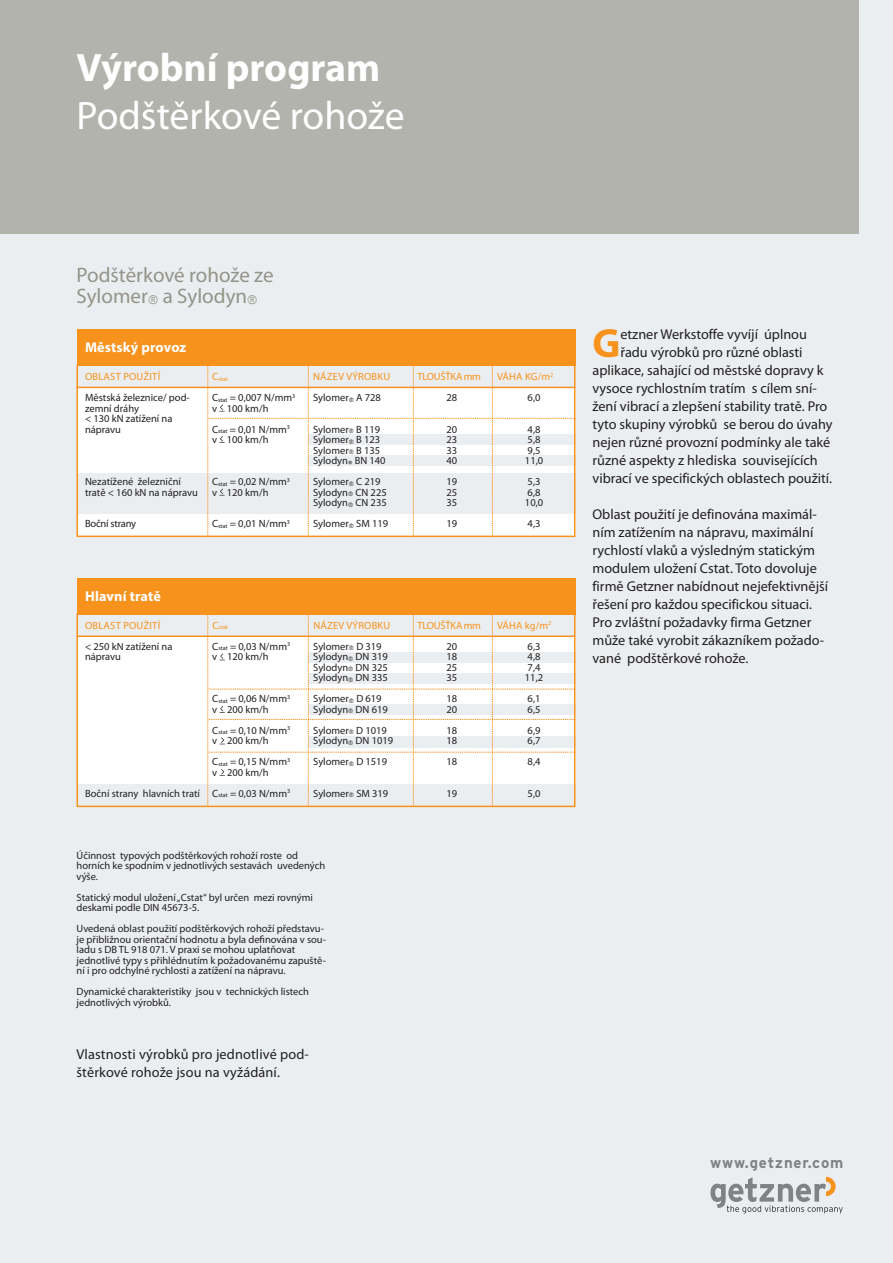
<style>
.page{position:relative;width:893px;height:1263px;background:#ebeef0}
.page>*{position:absolute;margin:0;border:0;box-sizing:border-box;transform-origin:0 0}
.t1{font:700 40.95px "Myriad Pro";color:#f7931d}
.t2{font:39.75px "Myriad Pro";letter-spacing:-.005em;color:#fff}
.t3{font:700 39.75px "Myriad Pro";color:#fff}
.t4{font:21px/21px "Myriad Pro";color:#94948a}
.t5{font:700 15px "Interstate";letter-spacing:.055em;color:#808285}
.t6{font:14.25px/18px "Myriad Pro";color:#231f20}
.t7{font:700 14.25px "Myriad Pro";letter-spacing:.01em;color:#fff}
.t8{font:10.5px/10.5px "Myriad Pro";color:#231f20}
.t9{font:10.5px/21px "Myriad Pro";letter-spacing:.02em;color:#f7931d}
.t10{font:10.5px "Myriad Pro";letter-spacing:-.02em;color:#f7931d}
.t11{font:6.15px "Myriad Pro";color:#f7931d}
.s1{font-family:"Interstate";font-weight:300;font-size:12.3px}
.s2{font-size:10.5px}
.s3{font-size:6.15px}
.s4{color:#231f20}
.s5{font-family:"Interstate";font-weight:300;font-size:6.15px;color:#231f20}
.s6{font-family:"Interstate";font-weight:300;font-size:6.15px}
</style>
<div class="page">
<div style="left:0;top:0;width:859px;height:234px;background:#b2b3ac"></div>
<svg style="left:710px;top:1177px;width:133px;height:36px"></svg>
<div style="left:77px;top:637px;width:498px;height:147px;background:#fff"></div>
<div style="left:77px;top:388px;width:498px;height:85px;background:#fff"></div>
<div style="left:77px;top:514px;width:498px;height:23px;background:#fff"></div>
<div style="left:77px;top:329px;width:498px;height:36px;background:#f7931d"></div>
<hr style="left:77px;top:387px;width:498px;height:1px;background:#f7931d">
<div style="left:77px;top:578px;width:498px;height:36px;background:#f7931d"></div>
<hr style="left:77px;top:635px;width:498px;height:2px;background:#f7931d">
<svg style="left:208px;top:616px;width:364px;height:188px"></svg>
<svg style="left:208px;top:367px;width:364px;height:167px"></svg>
<div style="left:77px;top:613px;width:498px;height:194px;border:2px solid #f7931d"></div>
<div style="left:77px;top:364px;width:498px;height:173px;border:2px solid #f7931d"></div>
<h2 class="t3" style="left:77px;top:53px;width:305px">Výrobní program</h2>
<h2 class="t2" style="left:77px;top:96px;width:330px">Podštěrkové rohože</h2>
<h3 class="t4" style="left:77px;top:265px;width:199px">Podštěrkové rohože ze sylomer<span class="s1">®</span> a sylodyn<span class="s1">®</span></h3>
<h3 class="t7" style="left:85px;top:342px;width:103px">Městský provoz</h3>
<p class="t9" style="left:85px;top:366px;width:77px">oblast Použití</p>
<p class="t8" style="left:85px;top:393px;width:106px">Městská železnice/ pod&shy;zemní dráhy<br>&lt; 130 kN zatížení na nápravu</p>
<p class="t8" style="left:85px;top:477px;width:114px">Nezatížené železniční tratě &lt; 160 kN na nápravu</p>
<p class="t8" style="left:85px;top:519px;width:53px">boční strany</p>
<p class="t11" style="left:212px;top:375px;width:17px"><span class="s2">C</span>stat</p>
<p class="t8" style="left:212px;top:393px;width:85px">C<span class="s3">stat</span> = 0,007 N/mm<sup>3 </sup>v 100 km/h</p>
<p class="t8" style="left:212px;top:424px;width:79px">C<span class="s3">stat</span> = 0,01 N/mm<sup>3 </sup>v 100 km/h</p>
<p class="t8" style="left:212px;top:477px;width:79px">C<span class="s3">stat</span> = 0,02 N/mm<sup>3 </sup>v 120 km/h</p>
<p class="t8" style="left:212px;top:519px;width:79px">C<span class="s3">stat</span> = 0,01 N/mm<sup>3</sup></p>
<p class="t9" style="left:313px;top:366px;width:79px">NázeV Výrobku <span class="s4">sylomer</span><span class="s5">®</span> <span class="s4">a 728</span></p>
<p class="t8" style="left:313px;top:424px;width:74px">sylomer<span class="s6">®</span> b 119 sylomer<span class="s6">®</span> b 123 sylomer<span class="s6">®</span> b 135 sylodyn® bN 140</p>
<p class="t8" style="left:313px;top:477px;width:75px">sylomer<span class="s6">®</span> C 219 sylodyn<span class="s6">®</span> CN 225 sylodyn<span class="s6">®</span> CN 235</p>
<p class="t8" style="left:313px;top:519px;width:77px">sylomer<span class="s6">®</span> sM 119</p>
<p class="t10" style="left:418px;top:371px;width:65px">tloušťka mm</p>
<p class="t8" style="left:446px;top:393px;width:12px">28</p>
<p class="t8" style="left:446px;top:424px;width:12px;text-align:justify">20<br>23<br>33<br>40</p>
<p class="t8" style="left:446px;top:477px;width:12px;text-align:justify">19<br>25<br>35</p>
<p class="t8" style="left:446px;top:519px;width:12px">19</p>
<p class="t9" style="left:528px;top:366px;width:27px;text-indent:-31px">Váha kG/m<sup>2<br></sup><span class="s4">6,0</span></p>
<p class="t8" style="left:525px;top:424px;width:20px">4,8<br>5,8<br>9,5<br>11,0</p>
<p class="t8" style="left:525px;top:477px;width:20px">5,3<br>6,8<br>10,0</p>
<p class="t8" style="left:528px;top:519px;width:14px">4,3</p>
<h3 class="t7" style="left:85px;top:591px;width:77px">Hlavní tratě</h3>
<p class="t9" style="left:85px;top:615px;width:77px">oblast Použití</p>
<p class="t8" style="left:85px;top:641px;width:89px">&lt; 250 kN zatížení na nápravu</p>
<p class="t8" style="left:85px;top:788px;width:117px">boční strany hlavních tratí</p>
<p class="t11" style="left:212px;top:624px;width:17px"><span class="s2">C</span>stat</p>
<p class="t8" style="left:212px;top:641px;width:79px">C<span class="s3">stat</span> = 0,03 N/mm<sup>3 </sup>v 120 km/h</p>
<p class="t8" style="left:212px;top:694px;width:79px">C<span class="s3">stat</span> = 0,06 N/mm<sup>3 </sup>v 200 km/h</p>
<p class="t8" style="left:212px;top:725px;width:79px">C<span class="s3">stat</span> = 0,10 N/mm<sup>3 </sup>v 200 km/h</p>
<p class="t8" style="left:212px;top:757px;width:79px">C<span class="s3">stat</span> = 0,15 N/mm<sup>3 </sup>v 200 km/h</p>
<p class="t8" style="left:212px;top:788px;width:79px">C<span class="s3">stat</span> = 0,03 N/mm<sup>3</sup></p>
<p class="t9" style="left:313px;top:615px;width:79px">NázeV Výrobku <span class="s4">sylomer</span><span class="s5">®</span> <span class="s4">D 319</span></p>
<p class="t8" style="left:313px;top:652px;width:76px;text-align:justify">sylodyn<span class="s6">®</span> DN 319 sylodyn<span class="s6">®</span> DN 325 sylodyn<span class="s6">®</span> DN 335</p>
<p class="t8" style="left:313px;top:694px;width:76px">sylomer<span class="s6">®</span> D 619 sylodyn<span class="s6">®</span> DN 619</p>
<p class="t8" style="left:313px;top:725px;width:81px">sylomer<span class="s6">®</span> D 1019 sylodyn<span class="s6">®</span> DN 1019</p>
<p class="t8" style="left:313px;top:757px;width:75px">sylomer<span class="s6">®</span> D 1519</p>
<p class="t8" style="left:313px;top:788px;width:77px">sylomer<span class="s6">®</span> sM 319</p>
<p class="t8" style="left:77px;top:850px;width:250px">Účinnost typových podštěrkových rohoží roste od horních ke spodním v jednotlivých sestavách uvedených výše.</p>
<p class="t8" style="left:77px;top:892px;width:238px">statický modul uložení „Cstat“ byl určen mezi rovnými deskami podle DiN 45673-5.</p>
<p class="t8" style="left:77px;top:924px;width:251px">uvedená oblast použití podštěrkových rohoží představu&shy;je přibližnou orientační hodnotu a byla deinována v sou&shy;ladu s Db tl 918 071. V praxi se mohou uplatňovat jednotlivé typy s přihlédnutím k požadovanému zapuště&shy;ní i pro odchylné rychlosti a zatížení na nápravu.</p>
<p class="t8" style="left:77px;top:987px;width:234px">Dynamické charakteristiky jsou v technických listech jednotlivých výrobků.</p>
<h3 class="t6" style="left:77px;top:1046px;width:234px">Vlastnosti výrobků pro jednotlivé pod&shy;štěrkové rohože jsou na vyžádání.</h3>
<p class="t10" style="left:418px;top:620px;width:65px">tloušťka mm</p>
<p class="t8" style="left:446px;top:641px;width:12px;text-align:justify">20<br>18<br>25<br>35</p>
<p class="t8" style="left:446px;top:694px;width:12px">18<br>20</p>
<p class="t8" style="left:446px;top:725px;width:12px">18<br>18</p>
<p class="t8" style="left:446px;top:757px;width:12px">18</p>
<p class="t8" style="left:446px;top:788px;width:12px">19</p>
<p class="t9" style="left:528px;top:615px;width:25px;text-indent:-31px">Váha kg/m<sup>2<br></sup><span class="s4">6,3</span></p>
<p class="t8" style="left:525px;top:652px;width:20px">4,8<br>7,4<br>11,2</p>
<p class="t8" style="left:528px;top:694px;width:14px">6,1<br>6,5</p>
<p class="t8" style="left:528px;top:725px;width:14px">6,9<br>6,7</p>
<p class="t8" style="left:528px;top:757px;width:14px">8,4</p>
<p class="t8" style="left:528px;top:788px;width:14px">5,0</p>
<h1 class="t1" style="left:592px;top:328px;width:29px">G</h1>
<h3 class="t6" style="left:620px;top:326px;width:188px">etzner Werkstoffe vyvíjí úplnou</h3>
<h3 class="t6" style="left:620px;top:344px;width:184px">řadu výrobků pro různé oblasti</h3>
<h3 class="t6" style="left:592px;top:362px;width:233px">aplikace, sahající od městské dopravy k</h3>
<h3 class="t6" style="left:592px;top:380px;width:226px">vysoce rychlostním tratím s cílem sní-</h3>
<h3 class="t6" style="left:592px;top:398px;width:236px">žení vibrací a zlepšení stability tratě. Pro</h3>
<h3 class="t6" style="left:592px;top:416px;width:242px">tyto skupiny výrobků se berou do úvahy</h3>
<h3 class="t6" style="left:592px;top:434px;width:239px">nejen různé provozní podmínky ale také</h3>
<h3 class="t6" style="left:592px;top:452px;width:227px">různé aspekty z hlediska souvisejících</h3>
<h3 class="t6" style="left:592px;top:470px;width:241px">vibrací ve specifických oblastech použití.</h3>
<p class="t6" style="left:592px;top:506px;width:237px">oblast použití je definována maximál&shy;ním zatížením na nápravu, maximální rychlostí vlaků a výsledným statickým modulem uložení Cstat. toto dovoluje firmě Getzner nabídnout nejefektivnější řešení pro každou specifickou situaci.<br>Pro zvláštní požadavky firma Getzner může také vyrobit zákazníkem požado&shy;vané podštěrkové rohože.</p>
<h3 class="t5" style="left:710px;top:1157px;width:135px">www.getzner.com</h3>
</div>
